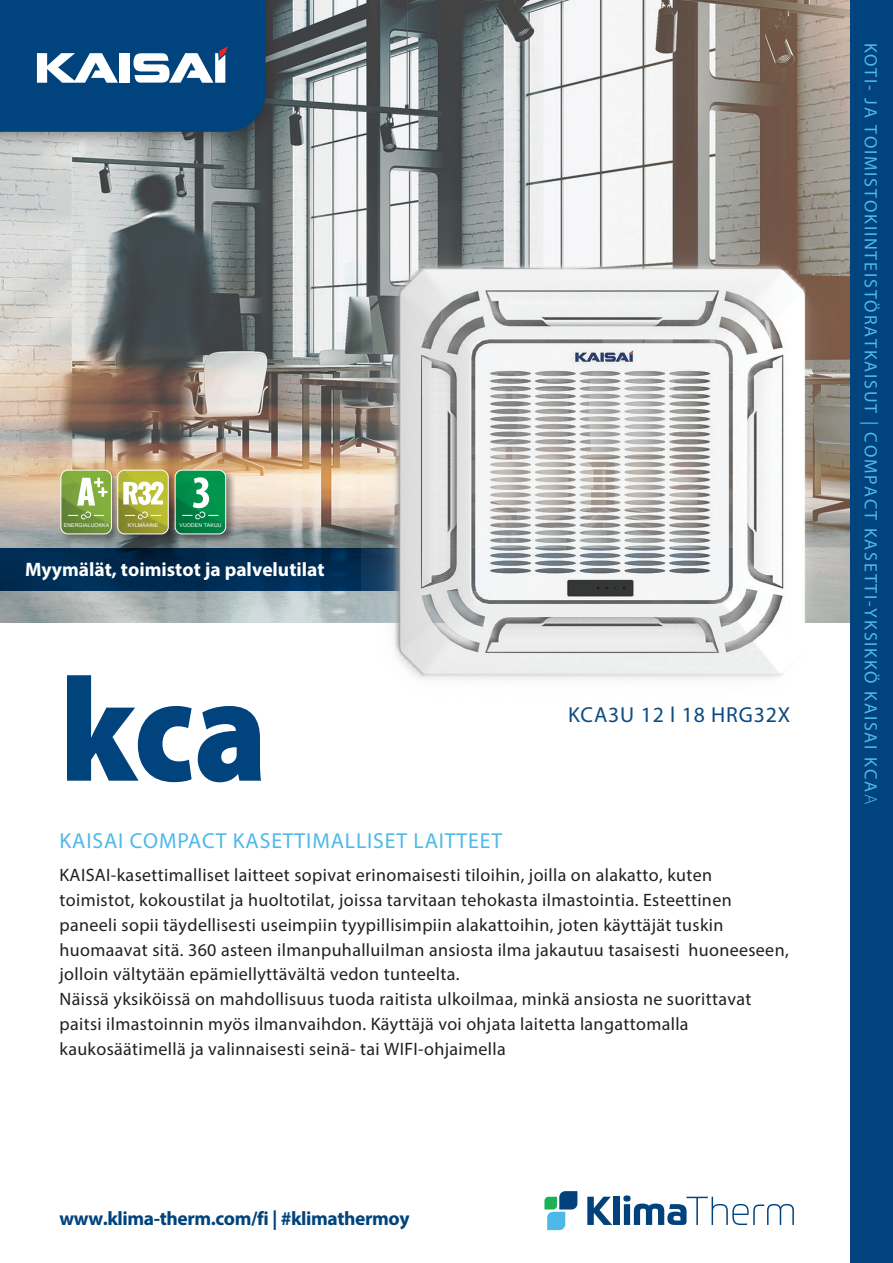
<style>
.page{position:relative;width:893px;height:1263px;background:#fff}
.page>*{position:absolute;margin:0;border:0;box-sizing:border-box;transform-origin:0 0}
.t1{font:900 148.5px "Myriad Pro";color:#01437c;scale:.9 1}
.t2{font:21.75px "Myriad Pro";letter-spacing:.04em;color:#4eb9e9}
.t3{font:21.75px "Myriad Pro";letter-spacing:.04em;color:#01437c}
.t4{font:700 19.5px "Myriad Pro";letter-spacing:-.02em;color:#01437c}
.t5{font:700 19.5px "Myriad Pro";color:#fff}
.t6{font:18px/24.8px "Myriad Pro";letter-spacing:.02em;color:#231f20}
.t7{font:18px "Myriad Pro";letter-spacing:.1em;color:#4eb9e9}
.t8{font:5.25px "Arial";letter-spacing:.01em;color:#fff}
.s1{font-weight:300}
</style>
<div class="page">
<img style="left:0;top:0;width:850px;height:623px">
<svg style="left:0;top:549px;width:362px;height:42px;background:#002b50"></svg>
<div style="left:850px;top:0;width:43px;height:1263px;background:#01437c"></div>
<div style="left:0;top:0;width:284px;height:150px;background:#231f20;opacity:.38"></div>
<svg style="left:0;top:0;width:266px;height:132px;background:#1a5588"></svg>
<svg style="left:544px;top:1191px;width:33px;height:39px"></svg>
<svg style="left:587px;top:1197px;width:25px;height:28px"></svg>
<div style="left:614px;top:1197px;width:6px;height:28px;background:#01427c"></div>
<svg style="left:623px;top:1195px;width:171px;height:30px"></svg>
<div style="left:59px;top:469px;width:63px;height:76px;background:#231f20;opacity:.5"></div>
<img style="left:61px;top:470px;width:50px;height:64px">
<div style="left:61px;top:470px;width:51px;height:64px;border:1px solid #fff;border-radius:7px"></div>
<svg style="left:68px;top:478px;width:40px;height:41px"></svg>
<div style="left:116px;top:469px;width:63px;height:76px;background:#231f20;opacity:.5"></div>
<img style="left:118px;top:470px;width:50px;height:64px">
<div style="left:117px;top:470px;width:51px;height:64px;border:1px solid #fff;border-radius:7px"></div>
<svg style="left:125px;top:511px;width:36px;height:8px"></svg>
<svg style="left:123px;top:482px;width:41px;height:23px"></svg>
<div style="left:174px;top:469px;width:62px;height:76px;background:#231f20;opacity:.5"></div>
<img style="left:175px;top:470px;width:51px;height:64px">
<div style="left:175px;top:470px;width:51px;height:64px;border:1px solid #fff;border-radius:7px"></div>
<svg style="left:182px;top:477px;width:36px;height:42px;background:#34a46e"></svg>
<img style="left:362px;top:202px;width:475px;height:478px">
<p class="t8" style="left:64px;top:522px;width:47px">ENERGIALUOKKA</p>
<p class="t8" style="left:128px;top:521px;width:32px">KYLMÄAINE</p>
<p class="t8" style="left:179px;top:521px;width:44px">VUODEN TAKUU</p>
<p class="t5" style="left:25px;top:557px;width:301px">Myymälät, toimistot ja palvelutilat</p>
<h1 class="t1" style="left:60px;top:631px;width:232px">kca</h1>
<p class="t3" style="left:568px;top:702px;width:224px">KCA3U 12 l 18 HRG32X</p>
<p class="t2" style="left:60px;top:827px;width:444px">KAISAI COMPACT KASETTIMALLISET LAITTEET</p>
<p class="t6" style="left:60px;top:862px;width:731px">KAISAI-kasettimalliset laitteet sopivat erinomaisesti tiloihin, joilla on alakatto, kuten toimistot, kokoustilat ja huoltotilat, joissa tarvitaan tehokasta ilmastointia. Esteettinen paneeli sopii täydellisesti useimpiin tyypillisimpiin alakattoihin, joten käyttäjät tuskin huomaavat sitä. 360 asteen ilmanpuhalluilman ansiosta ilma jakautuu tasaisesti huoneeseen, jolloin vältytään epämiellyttävältä vedon tunteelta.<br>Näissä yksiköissä on mahdollisuus tuoda raitista ulkoilmaa, minkä ansiosta ne suorittavat paitsi ilmastoinnin myös ilmanvaihdon. Käyttäjä voi ohjata laitetta langattomalla kaukosäätimellä ja valinnaisesti seinä- tai WIFI-ohjaimella</p>
<p class="t4" style="left:60px;top:1205px;width:352px">www.klima-therm.com/fi | #klimathermoy</p>
<p class="t7" style="left:882px;top:43px;width:763px;rotate:90deg">KOTI- JA TOIMISTOKIINTEISTÖRATKAISUT | COMPACT KASETTI-YKSIKKÖ KAISAI KCA<span class="s1">A</span></p>
</div>
